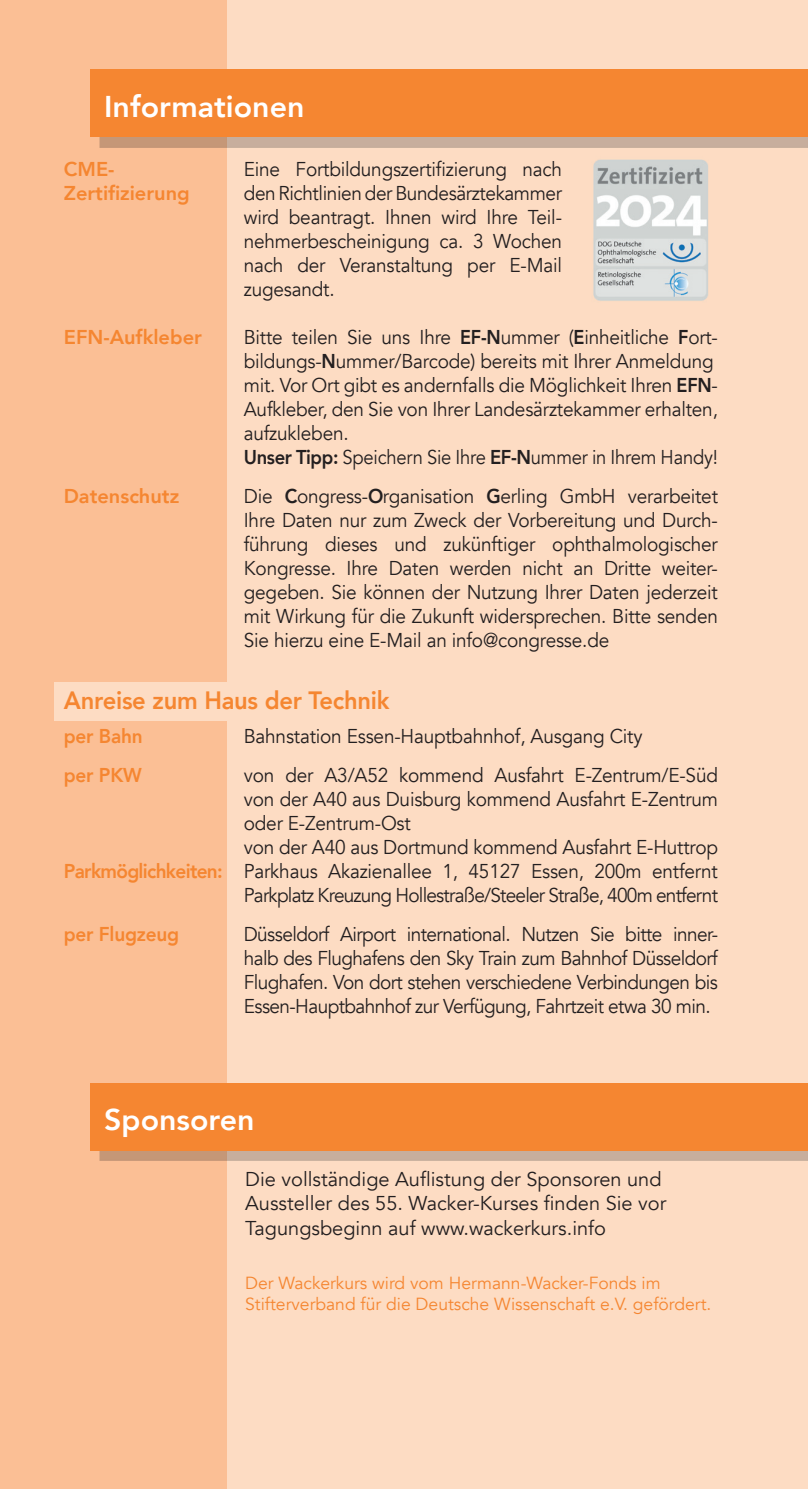
<style>
.page{position:relative;width:808px;height:1489px;background:#fff}
.page>*{position:absolute;margin:0;border:0;box-sizing:border-box;transform-origin:0 0}
.t1{font:800 30px "Avenir";color:#fff}
.t2{font:800 25px "Avenir";letter-spacing:-.01em;color:#f58631;scale:.95 1}
.t3{font:20px/24px "Avenir";letter-spacing:-.01em;color:#231f20;text-align:justify;scale:.95 1}
.t4{font:20px/24px "Avenir";letter-spacing:-.01em;color:#231f20}
.t5{font:20px "Avenir";letter-spacing:-.04em;color:#231f20;scale:.95 1}
.t6{font:800 20px "Avenir";color:#f58631}
.t7{font:800 20px "Avenir";color:#f58631;scale:.95 1}
.t8{font:17.5px/21px "Avenir";color:#f58631}
.s1{font-weight:800}
.s2{font-weight:800;color:#f58631}
</style>
<div class="page">
<div style="left:0;top:0;width:808px;height:1488px;background:#fddcc3"></div>
<div style="left:0;top:0;width:227px;height:1488px;background:#fbbf95"></div>
<div style="left:90px;top:70px;width:718px;height:67px;background:#f58631"></div>
<div style="left:54px;top:682px;width:663px;height:38px;background:#fddcc3"></div>
<img style="left:593px;top:159px;width:115px;height:142px">
<div style="left:90px;top:1083px;width:718px;height:67px;background:#f58631"></div>
<h1 class="t1" style="left:104px;top:83px;width:202px">Informationen</h1>
<p class="t6" style="left:64px;top:153px;width:52px">CME-</p>
<p class="t3" style="left:244px;top:157px;width:336px">Eine Fortbildungszertifizierung nach</p>
<p class="t6" style="left:64px;top:177px;width:127px">Zertifizierung</p>
<p class="t3" style="left:244px;top:181px;width:336px">den Richtlinien der Bundesärztekammer wird beantragt. Ihnen wird Ihre Teil&shy;nehmerbescheinigung ca. 3 Wochen nach der Veranstaltung per E-Mail zugesandt.</p>
<p class="t6" style="left:64px;top:321px;width:140px">EFN-Aufkleber</p>
<p class="t3" style="left:244px;top:325px;width:501px;text-align:left">Bitte teilen Sie uns Ihre <span class="s1">EF-N</span>ummer (<span class="s1">E</span>inheitliche <span class="s1">F</span>ort&shy;bildungs-<span class="s1">N</span>ummer/Barcode) bereits mit Ihrer Anmeldung mit. Vor Ort gibt es andernfalls die Möglichkeit Ihren <span class="s1">EFN</span>-Aufkleber, den Sie von Ihrer Landesärztekammer erhalten, aufzukleben.<br><span class="s1">Unser Tipp:</span> Speichern Sie Ihre <span class="s1">EF-N</span>ummer in Ihrem Handy!</p>
<p class="t6" style="left:64px;top:480px;width:117px">Datenschutz</p>
<p class="t3" style="left:244px;top:484px;width:501px">Die <span class="s1">C</span>ongress-<span class="s1">O</span>rganisation <span class="s1">G</span>erling GmbH verarbeitet Ihre Daten nur zum Zweck der Vorbereitung und Durch&shy;führung dieses und zukünftiger ophthalmologischer Kongresse. Ihre Daten werden nicht an Dritte weiter&shy;gegeben. Sie können der Nutzung Ihrer Daten jederzeit mit Wirkung für die Zukunft widersprechen. Bitte senden Sie hierzu eine E-Mail an info@congresse.de</p>
<p class="t2" style="left:64px;top:680px;width:344px">Anreise zum Haus der Technik</p>
<p class="t7" style="left:64px;top:720px;width:85px">per Bahn</p>
<p class="t3" style="left:244px;top:724px;width:421px">Bahnstation Essen-Hauptbahnhof, Ausgang City</p>
<p class="t7" style="left:64px;top:759px;width:84px">per PKW</p>
<p class="t3" style="left:244px;top:763px;width:501px">von der A3/A52 kommend Ausfahrt E-Zentrum/E-Süd</p>
<p class="t3" style="left:244px;top:787px;width:501px">von der A40 aus Duisburg kommend Ausfahrt E-Zentrum</p>
<p class="t3" style="left:244px;top:811px;width:177px">oder E-Zentrum-Ost</p>
<p class="t3" style="left:244px;top:835px;width:501px">von der A40 aus Dortmund kommend Ausfahrt E-Huttrop</p>
<p class="t3" style="left:64px;top:859px;width:690px"><span class="s2">Parkmöglichkeiten:</span> Parkhaus Akazienallee 1, 45127 Essen, 200m entfernt</p>
<p class="t5" style="left:244px;top:883px;width:501px">Parkplatz Kreuzung Hollestraße/Steeler Straße, 400m entfernt</p>
<p class="t7" style="left:64px;top:918px;width:123px">per Flugzeug</p>
<p class="t3" style="left:244px;top:922px;width:501px">Düsseldorf Airport international. Nutzen Sie bitte inner&shy;halb des Flughafens den Sky Train zum Bahnhof Düsseldorf Flughafen. Von dort stehen verschiedene Verbindungen bis Essen-Hauptbahnhof zur Verfügung, Fahrtzeit etwa 30 min.</p>
<h1 class="t1" style="left:104px;top:1096px;width:152px">Sponsoren</h1>
<p class="t4" style="left:245px;top:1167px;width:423px">Die vollständige Auflistung der Sponsoren und<br>Aussteller des 55. Wacker-Kurses finden Sie vor<br>Tagungsbeginn auf www.wackerkurs.info</p>
<p class="t8" style="left:245px;top:1272px;width:468px">Der Wackerkurs wird vom Hermann-Wacker-Fonds im<br>Stifterverband für die Deutsche Wissenschaft e.V. gefördert.</p>
</div>
